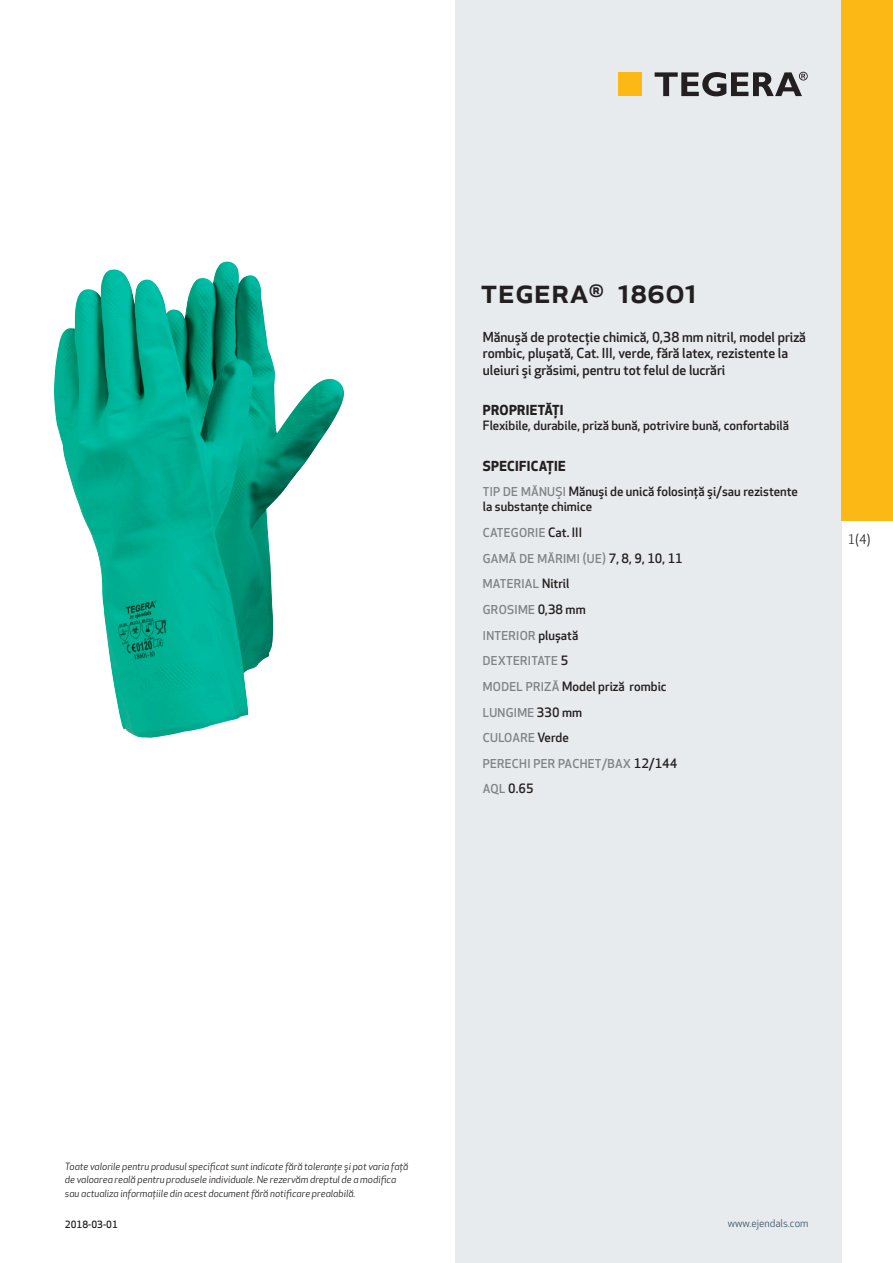
<style>
.page{position:relative;width:893px;height:1263px;background:#fff}
.page>*{position:absolute;margin:0;border:0;box-sizing:border-box;transform-origin:0 0}
.prodname{font:500 34.5px "Apex New";color:#231f20}
.Funktion_body{font:500 13.5px/16.5px "Apex New";color:#231f20}
.Funktion_body-2{font:700 13.5px "Apex New";letter-spacing:.025em;color:#231f20}
.t1{font:12.75px "Apex New";color:#231f20}
.Funktion_body-3{font:500 12.6px/15px "Apex New";color:#231f20}
.Funktion_body-4{font:500 12px "Apex New";letter-spacing:.025em;color:#808285}
.t2{font:10.5px "Apex New";color:#405968}
.t3{font:italic 9.75px/13.5px "Apex New";color:#231f20}
.Sidfot_datum{font:500 9.75px "Apex New";color:#231f20}
.s1{font-size:12px;color:#808285}
.s2{font-size:12.6px;color:#231f20}
</style>
<div class="page">
<div style="left:455px;top:0;width:387px;height:1263px;background:#e8ebee"></div>
<div style="left:842px;top:0;width:51px;height:520px;background:#fcb814"></div>
<img style="left:54px;top:262px;width:290px;height:476px">
<div style="left:618px;top:72px;width:24px;height:24px;background:#fcb814"></div>
<svg style="left:655px;top:72px;width:153px;height:24px"></svg>
<p class="prodname" style="left:480px;top:267px;width:218px">TEGERA<sup>®</sup> 18601</p>
<p class="Funktion_body" style="left:483px;top:328px;width:325px">Mănuşă de protecţie chimică, 0,38 mm nitril, model priză rombic, plușată, Cat. III, verde, fără latex, rezistente la uleiuri şi grăsimi, pentru tot felul de lucrări</p>
<p class="Funktion_body-2" style="left:483px;top:400px;width:82px">PROPRIETĂŢI</p>
<p class="Funktion_body-3" style="left:483px;top:418px;width:308px">Flexibile, durabile, priză bună, potrivire bună, confortabilă</p>
<p class="Funktion_body-2" style="left:483px;top:456px;width:84px">SPECIFICAŢIE</p>
<p class="Funktion_body-3" style="left:483px;top:484px;width:317px"><span class="s1">TIP DE MĂNUŞI</span> Mănuşi de unică folosinţă şi/sau rezistente la substanţe chimice</p>
<p class="Funktion_body-4" style="left:483px;top:525px;width:101px">CATEGORIE <span class="s2">Cat. III</span></p>
<p class="Funktion_body-4" style="left:483px;top:550px;width:202px">GAMĂ DE MĂRIMI (UE) <span class="s2">7, 8, 9, 10, 11</span></p>
<p class="Funktion_body-4" style="left:483px;top:576px;width:88px">MATERIAL <span class="s2">Nitril</span></p>
<p class="Funktion_body-4" style="left:483px;top:602px;width:104px">GROSIME <span class="s2">0,38 mm</span></p>
<p class="Funktion_body-4" style="left:483px;top:627px;width:97px">INTERIOR <span class="s2">plușată</span></p>
<p class="Funktion_body-4" style="left:483px;top:653px;width:87px">DEXTERITATE <span class="s2">5</span></p>
<p class="Funktion_body-3" style="left:483px;top:679px;width:185px"><span class="s1">MODEL PRIZĂ</span> Model priză rombic</p>
<p class="Funktion_body-4" style="left:483px;top:704px;width:101px">LUNGIME <span class="s2">330 mm</span></p>
<p class="Funktion_body-4" style="left:483px;top:730px;width:88px">CULOARE <span class="s2">Verde</span></p>
<p class="Funktion_body-4" style="left:483px;top:755px;width:196px">PERECHI PER PACHET/BAX <span class="s2">12/144</span></p>
<p class="Funktion_body-3" style="left:483px;top:781px;width:52px"><span class="s1">AQL</span> 0.65</p>
<p class="t1" style="left:848px;top:531px;width:24px">1(4)</p>
<p class="t3" style="left:65px;top:1159px;width:345px">Toate valorile pentru produsul specificat sunt indicate fără toleranţe şi pot varia faţă de valoarea reală pentru produsele individuale. Ne rezervăm dreptul de a modifica sau actualiza informaţiile din acest document fără notificare prealabilă.</p>
<p class="Sidfot_datum" style="left:65px;top:1218px;width:54px">2018-03-01</p>
<p class="t2" style="left:728px;top:1217px;width:82px">www.ejendals.com</p>
</div>
